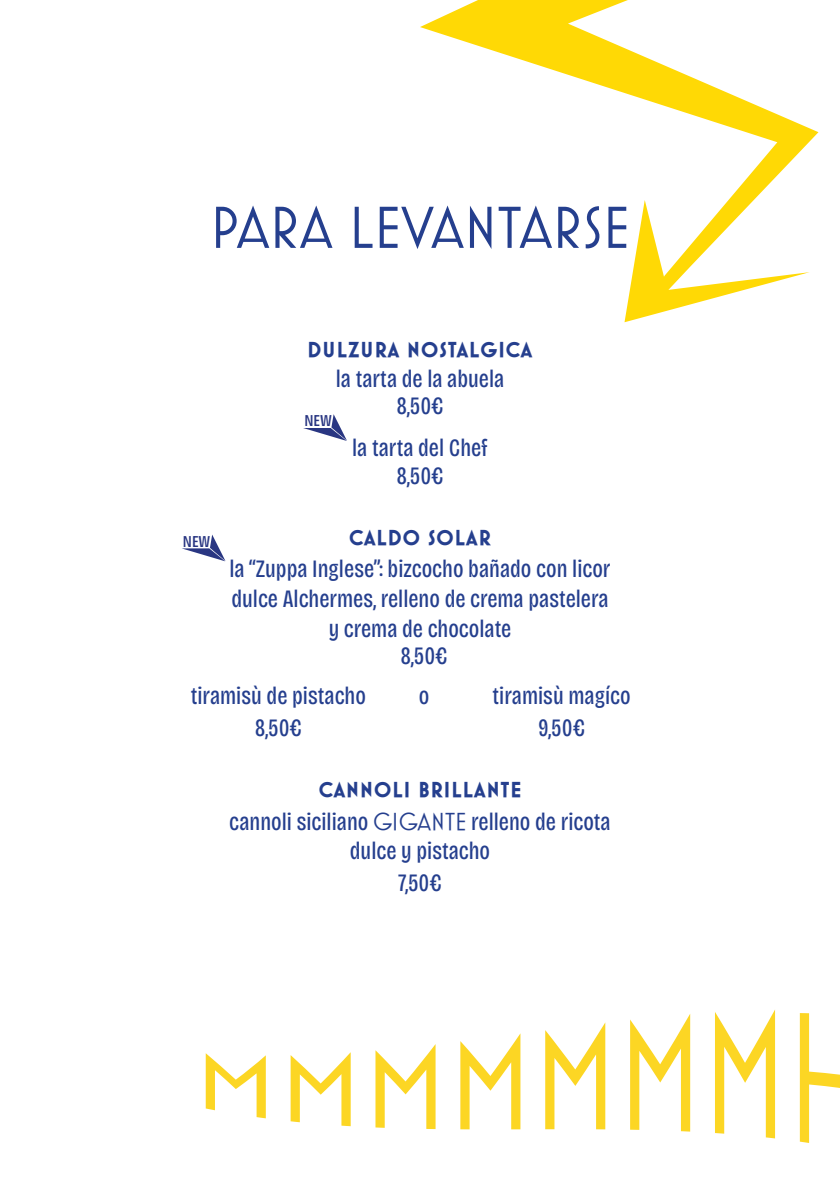
<style>
.page{position:relative;width:840px;height:1191px;background:#fff}
.page>*{position:absolute;margin:0;border:0;box-sizing:border-box;transform-origin:0 0}
.t1{font:60px "Mostra One";color:#253f8e}
.t2{font:25px "Bricolage Grotesque 24 pt Condensed";color:#253f8e}
.t3{font:700 22px "Mostra One";letter-spacing:.05em;color:#253f8e}
.t4{font:500 16.6px "Bricolage Grotesque Condensed";color:#293682}
.s1{font-family:"Mostra One"}
</style>
<div class="page">
<svg style="left:420px;top:0;width:399px;height:322px"></svg>
<svg style="left:206px;top:1053px;width:60px;height:65px"></svg>
<svg style="left:290px;top:1053px;width:60px;height:73px"></svg>
<svg style="left:375px;top:1045px;width:60px;height:84px"></svg>
<svg style="left:460px;top:1034px;width:60px;height:95px"></svg>
<svg style="left:545px;top:1023px;width:60px;height:106px"></svg>
<svg style="left:630px;top:1016px;width:59px;height:115px"></svg>
<svg style="left:715px;top:1011px;width:59px;height:127px"></svg>
<svg style="left:799px;top:1013px;width:40px;height:130px"></svg>
<svg style="left:303px;top:414px;width:44px;height:27px"></svg>
<svg style="left:182px;top:534px;width:43px;height:27px"></svg>
<p class="t1" style="left:210px;top:195px;width:421px">PARA LEVANTARSE</p>
<p class="t3" style="left:307px;top:337px;width:226px">DULZURA NOSTALGICA</p>
<p class="t2" style="left:335px;top:360px;width:170px">la tarta de la abuela</p>
<p class="t4" style="left:183px;top:528px;width:29px">NEW</p>
<p class="t4" style="left:304px;top:408px;width:29px">NEW</p>
<p class="t2" style="left:396px;top:387px;width:49px">8,50€</p>
<p class="t2" style="left:352px;top:429px;width:137px">la tarta del Chef</p>
<p class="t2" style="left:396px;top:457px;width:49px">8,50€</p>
<p class="t3" style="left:349px;top:524px;width:143px">CALDO SOLAR</p>
<p class="t2" style="left:229px;top:550px;width:382px">la “Zuppa Inglese”: bizcocho bañado con licor</p>
<p class="t2" style="left:231px;top:580px;width:378px">dulce Alchermes, relleno de crema pastelera</p>
<p class="t2" style="left:328px;top:610px;width:184px">y crema de chocolate</p>
<p class="t2" style="left:400px;top:637px;width:49px">8,50€</p>
<p class="t2" style="left:191px;top:677px;width:176px">tiramisù de pistacho</p>
<p class="t2" style="left:418px;top:677px;width:12px">o</p>
<p class="t2" style="left:492px;top:677px;width:140px">tiramisù magíco</p>
<p class="t2" style="left:254px;top:709px;width:49px">8,50€</p>
<p class="t2" style="left:538px;top:709px;width:48px">9,50€</p>
<p class="t3" style="left:318px;top:777px;width:204px">CANNOLI BRILLANTE</p>
<p class="t2" style="left:229px;top:802px;width:383px">cannoli siciliano <span class="s1">GIGANTE</span> relleno de ricota</p>
<p class="t2" style="left:349px;top:832px;width:142px">dulce y pistacho</p>
<p class="t2" style="left:398px;top:864px;width:45px">7,50€</p>
</div>
